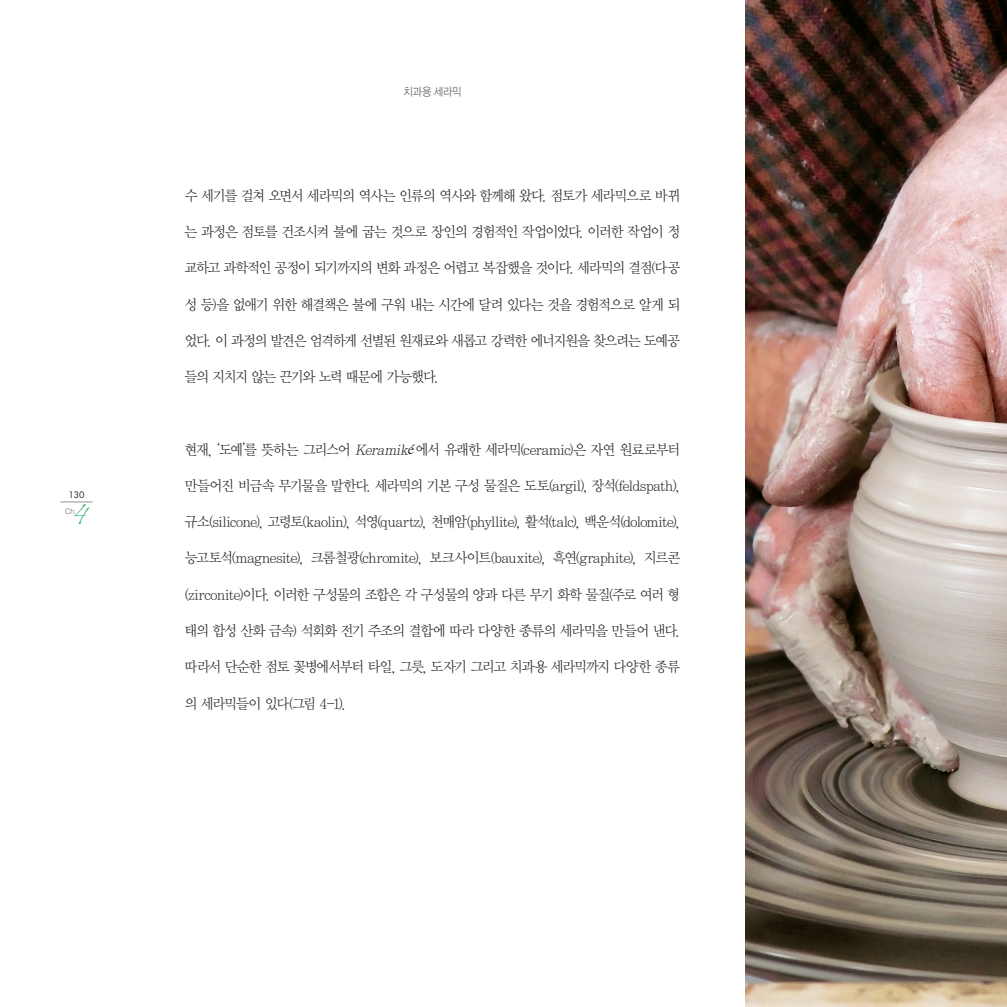
<style>
.page{position:relative;width:1007px;height:1007px;background:#fff}
.page>*{position:absolute;margin:0;border:0;box-sizing:border-box;transform-origin:0 0}
.t1{font:27.5px "Mr Lackboughs";color:#00a54f}
.t2{font:14.38px "Y Mj O12";letter-spacing:-.13em;color:#231f20;scale:.95 1}
.t3{font:14.38px "Y Mj O12";letter-spacing:-.105em;color:#231f20;scale:.95 1}
.t4{font:14.38px "Y Mj O12";letter-spacing:-.15em;color:#231f20;scale:.95 1}
.t5{font:11.25px "YGO12";letter-spacing:-.09em;color:#6c6d70;scale:.9 1}
.t6{font:8.75px "Futura";color:#231f20}
.t7{font:300 7.5px "Swiss 721 BT";color:#6c6d70}
.s1{font-family:"Gulim"}
.s2{font-style:italic}
.s3{font-family:"Times";font-style:italic}
</style>
<div class="page">
<hr style="left:60px;top:501px;width:33px;height:1px;background:#a8a9ad">
<img style="left:745px;top:0;width:261px;height:1006px">
<p class="t6" style="left:68px;top:488px;width:18px">130</p>
<p class="t7" style="left:65px;top:506px;width:13px">Ch.</p>
<h1 class="t1" style="left:76px;top:492px;width:13px">4</h1>
<p class="t5" style="left:403px;top:84px;width:67px">치과용 세라믹</p>
<p class="t2" style="left:184px;top:186px;width:524px">수 세기를 걸쳐 오면서 세라믹의 역사는 인류의 역사와 함께해 왔다. 점토가 세라믹으로 바뀌</p>
<p class="t2" style="left:184px;top:222px;width:524px">는 과정은 점토를 건조시켜 불에 굽는 것으로 장인의 경험적인 작업이었다. 이러한 작업이 정</p>
<p class="t4" style="left:184px;top:259px;width:524px">교하고 과학적인 공정이 되기까지의 변화 과정은 어렵고 복잡했을 것이다. 세라믹의 결점(다공</p>
<p class="t2" style="left:184px;top:295px;width:524px">성 등)을 없애기 위한 해결책은 불에 구워 내는 시간에 달려 있다는 것을 경험적으로 알게 되</p>
<p class="t2" style="left:184px;top:331px;width:524px">었다. 이 과정의 발견은 엄격하게 선별된 원재료와 새롭고 강력한 에너지원을 찾으려는 도예공</p>
<p class="t2" style="left:184px;top:368px;width:270px">들의 지치지 않는 끈기와 노력 때문에 가능했다.</p>
<p class="t2" style="left:184px;top:440px;width:524px">현재, <span class="s1">‘</span>도예<span class="s1">’</span>를 뜻하는 그리스어 <span class="s2">Keramik</span><span class="s3">é</span>에서 유래한 세라믹(ceramic)은 자연 원료로부터</p>
<p class="t2" style="left:184px;top:476px;width:524px">만들어진 비금속 무기물을 말한다. 세라믹의 기본 구성 물질은 도토(argil), 장석(feldspath),</p>
<p class="t2" style="left:184px;top:512px;width:524px">규소(silicone), 고령토(kaolin), 석영(quartz), 천매암(phyllite), 활석(talc), 백운석(dolomite),</p>
<p class="t3" style="left:184px;top:549px;width:524px">능고토석(magnesite), 크롬철광(chromite), 보크사이트(bauxite), 흑연(graphite), 지르콘</p>
<p class="t2" style="left:184px;top:585px;width:524px">(zirconite)이다. 이러한 구성물의 조합은 각 구성물의 양과 다른 무기 화학 물질(주로 여러 형</p>
<p class="t2" style="left:184px;top:621px;width:524px">태의 합성 산화 금속) 석회화 전기 주조의 결합에 따라 다양한 종류의 세라믹을 만들어 낸다.</p>
<p class="t2" style="left:184px;top:657px;width:524px">따라서 단순한 점토 꽃병에서부터 타일, 그릇, 도자기 그리고 치과용 세라믹까지 다양한 종류</p>
<p class="t2" style="left:184px;top:694px;width:173px">의 세라믹들이 있다(그림 4-1).</p>
</div>
